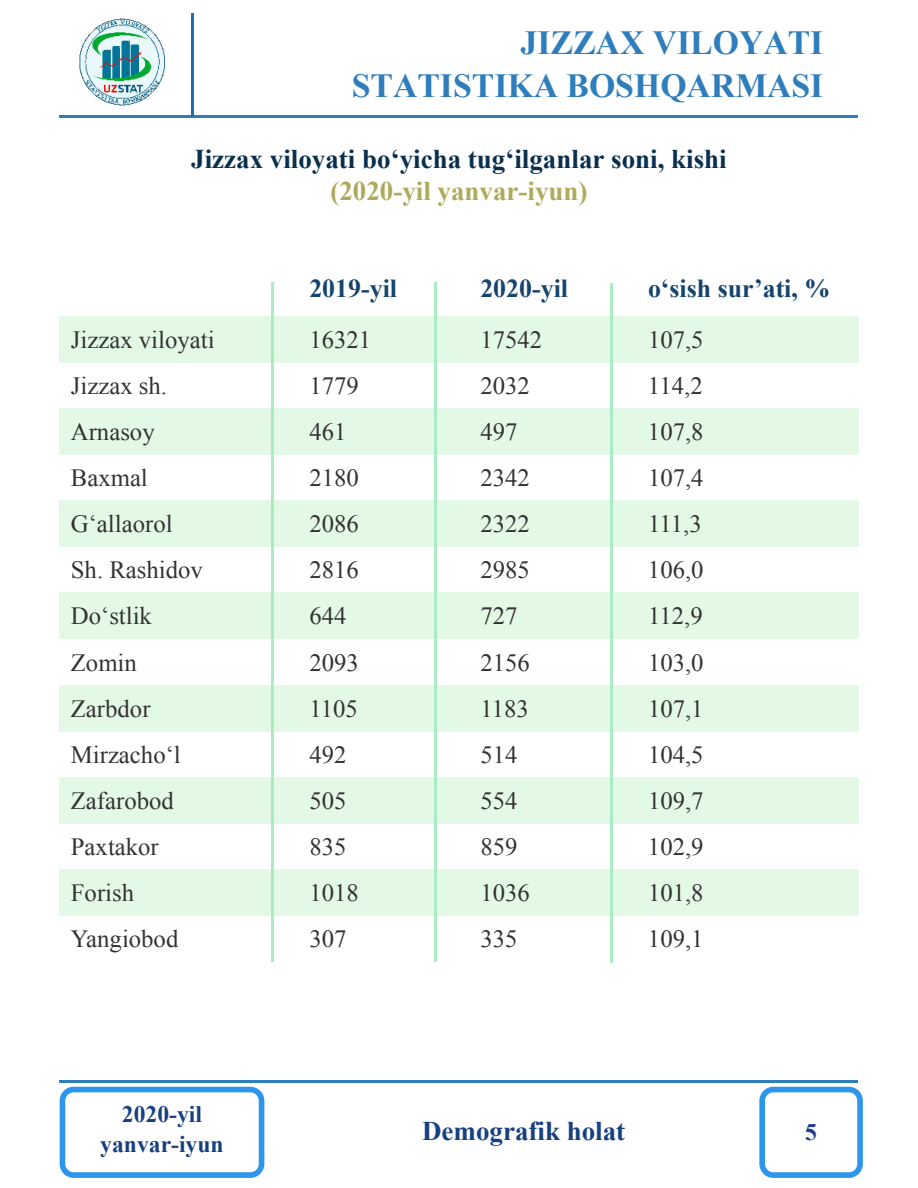
<style>
.page{position:relative;width:918px;height:1188px;background:#fff}
.page>*{position:absolute;margin:0;border:0;box-sizing:border-box;transform-origin:0 0}
.t1{font:700 33.75px/42.8px "Times New Roman";color:#2e7dbc;text-align:right}
.t2{font:700 27px "Times New Roman";color:#08304e}
.t3{font:700 27px "Times New Roman";color:#afaa5b}
.t4{font:700 27px "Times New Roman";color:#174080}
.t5{font:700 25.8px "Times New Roman";color:#15456e}
.t6{font:24.75px "Times New Roman";color:#333}
.t7{font:700 23.7px/30.3px "Times New Roman";color:#174080;text-align:center}
.t8{font:700 23.7px "Times New Roman";color:#1d3c8c}
</style>
<div class="page">
<hr style="left:60px;top:116px;width:798px;height:2px;background:#2e7dbc">
<img style="left:79px;top:18px;width:86px;height:88px">
<hr style="left:191px;top:14px;width:3px;height:103px;background:#216dad">
<hr style="left:60px;top:1080px;width:798px;height:2px;background:#2e7dbc">
<svg style="left:60px;top:1087px;width:204px;height:91px"></svg>
<svg style="left:759px;top:1087px;width:104px;height:91px"></svg>
<div style="left:60px;top:316px;width:238px;height:46px;background:#e3f9e6"></div>
<div style="left:298px;top:316px;width:171px;height:46px;background:#e3f9e6"></div>
<div style="left:469px;top:316px;width:168px;height:46px;background:#e3f9e6"></div>
<div style="left:637px;top:316px;width:221px;height:46px;background:#e3f9e6"></div>
<div style="left:60px;top:408px;width:238px;height:46px;background:#e3f9e6"></div>
<div style="left:298px;top:408px;width:171px;height:46px;background:#e3f9e6"></div>
<div style="left:469px;top:408px;width:168px;height:46px;background:#e3f9e6"></div>
<div style="left:637px;top:408px;width:221px;height:46px;background:#e3f9e6"></div>
<div style="left:60px;top:501px;width:238px;height:46px;background:#e3f9e6"></div>
<div style="left:298px;top:501px;width:171px;height:46px;background:#e3f9e6"></div>
<div style="left:469px;top:501px;width:168px;height:46px;background:#e3f9e6"></div>
<div style="left:637px;top:501px;width:221px;height:46px;background:#e3f9e6"></div>
<div style="left:60px;top:593px;width:238px;height:46px;background:#e3f9e6"></div>
<div style="left:298px;top:593px;width:171px;height:46px;background:#e3f9e6"></div>
<div style="left:469px;top:593px;width:168px;height:46px;background:#e3f9e6"></div>
<div style="left:637px;top:593px;width:221px;height:46px;background:#e3f9e6"></div>
<div style="left:60px;top:685px;width:238px;height:46px;background:#e3f9e6"></div>
<div style="left:298px;top:685px;width:171px;height:46px;background:#e3f9e6"></div>
<div style="left:469px;top:685px;width:168px;height:46px;background:#e3f9e6"></div>
<div style="left:637px;top:685px;width:221px;height:46px;background:#e3f9e6"></div>
<div style="left:60px;top:777px;width:238px;height:47px;background:#e3f9e6"></div>
<div style="left:298px;top:777px;width:171px;height:47px;background:#e3f9e6"></div>
<div style="left:469px;top:777px;width:168px;height:47px;background:#e3f9e6"></div>
<div style="left:637px;top:777px;width:221px;height:47px;background:#e3f9e6"></div>
<div style="left:60px;top:870px;width:238px;height:46px;background:#e3f9e6"></div>
<div style="left:298px;top:870px;width:171px;height:46px;background:#e3f9e6"></div>
<div style="left:469px;top:870px;width:168px;height:46px;background:#e3f9e6"></div>
<div style="left:637px;top:870px;width:221px;height:46px;background:#e3f9e6"></div>
<hr style="left:434px;top:282px;width:2px;height:680px;background:#a8edc3">
<hr style="left:611px;top:284px;width:2px;height:679px;background:#a8edc3">
<hr style="left:271px;top:282px;width:2px;height:680px;background:#a8edc3">
<h1 class="t1" style="left:352px;top:20px;width:473px">JIZZAX VILOYATI<br>STATISTIKA BOSHQARMASI</h1>
<p class="t2" style="left:191px;top:140px;width:537px">Jizzax viloyati bo‘yicha tug‘ilganlar soni, kishi</p>
<p class="t3" style="left:330px;top:173px;width:259px">(2020-yil yanvar-iyun)</p>
<p class="t5" style="left:309px;top:271px;width:89px">2019-yil</p>
<p class="t5" style="left:480px;top:271px;width:89px">2020-yil</p>
<p class="t5" style="left:648px;top:271px;width:184px">o‘sish sur’ati, %</p>
<p class="t6" style="left:71px;top:323px;width:145px">Jizzax viloyati</p>
<p class="t6" style="left:309px;top:323px;width:63px">16321</p>
<p class="t6" style="left:480px;top:323px;width:63px">17542</p>
<p class="t6" style="left:648px;top:323px;width:57px">107,5</p>
<p class="t6" style="left:71px;top:369px;width:98px">Jizzax sh.</p>
<p class="t6" style="left:309px;top:369px;width:51px">1779</p>
<p class="t6" style="left:480px;top:369px;width:51px">2032</p>
<p class="t6" style="left:648px;top:369px;width:56px">114,2</p>
<p class="t6" style="left:71px;top:415px;width:85px">Arnasoy</p>
<p class="t6" style="left:309px;top:415px;width:39px">461</p>
<p class="t6" style="left:480px;top:415px;width:39px">497</p>
<p class="t6" style="left:648px;top:415px;width:57px">107,8</p>
<p class="t6" style="left:71px;top:461px;width:78px">Baxmal</p>
<p class="t6" style="left:309px;top:461px;width:51px">2180</p>
<p class="t6" style="left:480px;top:461px;width:51px">2342</p>
<p class="t6" style="left:648px;top:461px;width:57px">107,4</p>
<p class="t6" style="left:71px;top:507px;width:103px">G‘allaorol</p>
<p class="t6" style="left:309px;top:507px;width:51px">2086</p>
<p class="t6" style="left:480px;top:507px;width:51px">2322</p>
<p class="t6" style="left:648px;top:507px;width:55px">111,3</p>
<p class="t6" style="left:71px;top:553px;width:134px">Sh. Rashidov</p>
<p class="t6" style="left:309px;top:553px;width:51px">2816</p>
<p class="t6" style="left:480px;top:553px;width:51px">2985</p>
<p class="t6" style="left:648px;top:553px;width:57px">106,0</p>
<p class="t6" style="left:71px;top:599px;width:83px">Do‘stlik</p>
<p class="t6" style="left:309px;top:599px;width:39px">644</p>
<p class="t6" style="left:480px;top:599px;width:39px">727</p>
<p class="t6" style="left:648px;top:599px;width:56px">112,9</p>
<p class="t6" style="left:71px;top:646px;width:68px">Zomin</p>
<p class="t6" style="left:309px;top:646px;width:51px">2093</p>
<p class="t6" style="left:480px;top:646px;width:51px">2156</p>
<p class="t6" style="left:648px;top:646px;width:57px">103,0</p>
<p class="t6" style="left:71px;top:692px;width:81px">Zarbdor</p>
<p class="t6" style="left:309px;top:692px;width:50px">1105</p>
<p class="t6" style="left:480px;top:692px;width:50px">1183</p>
<p class="t6" style="left:648px;top:692px;width:57px">107,1</p>
<p class="t6" style="left:71px;top:738px;width:111px">Mirzacho‘l</p>
<p class="t6" style="left:309px;top:738px;width:39px">492</p>
<p class="t6" style="left:480px;top:738px;width:39px">514</p>
<p class="t6" style="left:648px;top:738px;width:57px">104,5</p>
<p class="t6" style="left:71px;top:784px;width:105px">Zafarobod</p>
<p class="t6" style="left:309px;top:784px;width:39px">505</p>
<p class="t6" style="left:480px;top:784px;width:39px">554</p>
<p class="t6" style="left:648px;top:784px;width:57px">109,7</p>
<p class="t6" style="left:71px;top:830px;width:89px">Paxtakor</p>
<p class="t6" style="left:309px;top:830px;width:39px">835</p>
<p class="t6" style="left:480px;top:830px;width:39px">859</p>
<p class="t6" style="left:648px;top:830px;width:57px">102,9</p>
<p class="t6" style="left:71px;top:876px;width:65px">Forish</p>
<p class="t6" style="left:309px;top:876px;width:51px">1018</p>
<p class="t6" style="left:480px;top:876px;width:51px">1036</p>
<p class="t6" style="left:648px;top:876px;width:57px">101,8</p>
<p class="t6" style="left:71px;top:922px;width:109px">Yangiobod</p>
<p class="t6" style="left:309px;top:922px;width:39px">307</p>
<p class="t6" style="left:480px;top:922px;width:39px">335</p>
<p class="t6" style="left:648px;top:922px;width:57px">109,1</p>
<p class="t7" style="left:100px;top:1098px;width:125px">2020-yil yanvar-iyun</p>
<p class="t4" style="left:422px;top:1112px;width:205px">Demografik holat</p>
<p class="t8" style="left:805px;top:1115px;width:13px">5</p>
</div>
